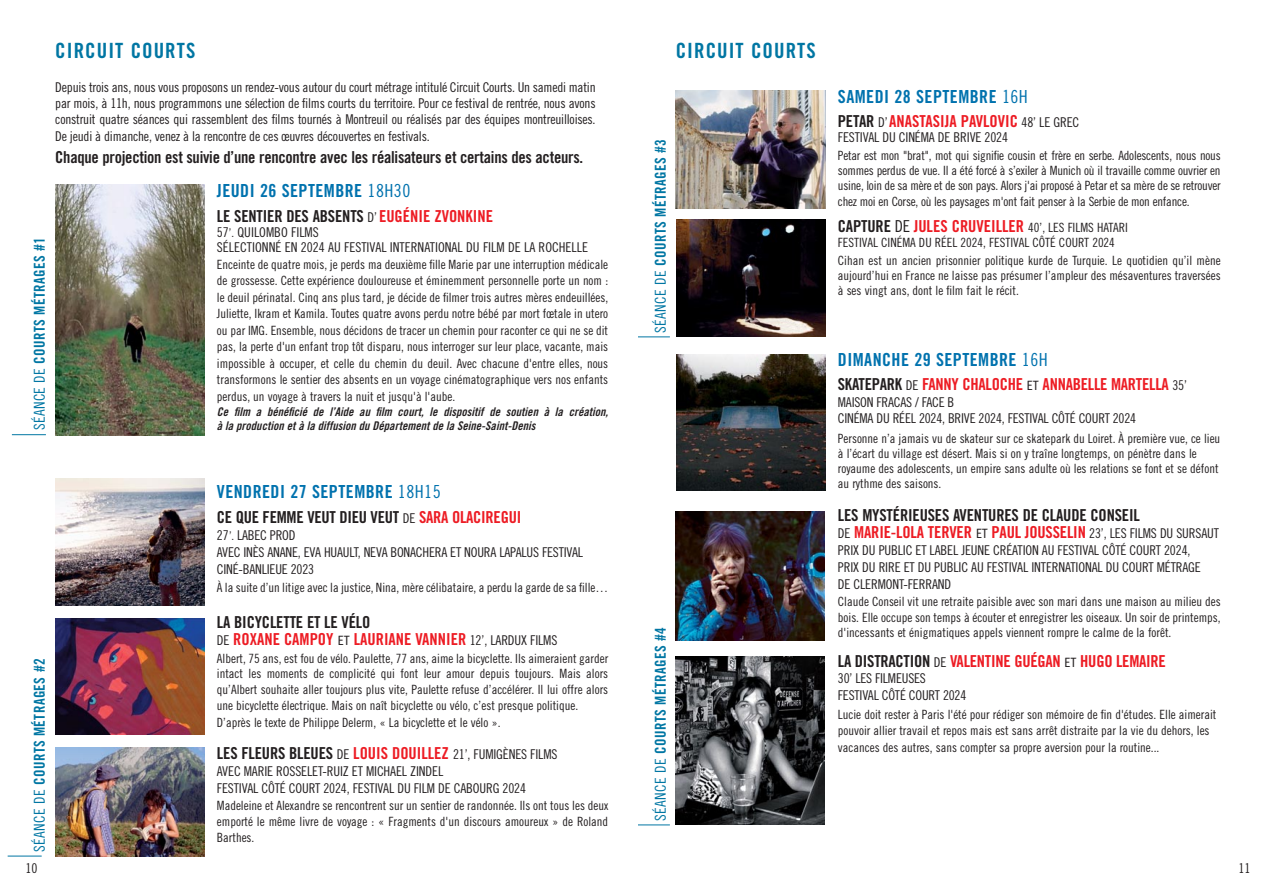
<style>
.page{position:relative;width:1276px;height:893px;background:#fff}
.page>*{position:absolute;margin:0;border:0;box-sizing:border-box;transform-origin:0 0}
.t1{font:21px "Trade Gothic Bold Cond Twenty";letter-spacing:.05em;color:#0076a3}
.t2{font:18px "Trade Gothic Bold Cond Twenty";letter-spacing:.025em;color:#0072ae}
.t3{font:16.5px/16.8px "Trade Gothic Bold Cond Twenty";letter-spacing:-.015em;color:#231f20}
.t4{font:16.5px/16.8px "Trade Gothic Bold Cond Twenty";letter-spacing:-.015em;color:#ed1c24}
.t5{font:15px "Trade Gothic Bold Cond Twenty";letter-spacing:.025em;color:#0076a3}
.t6{font:13.5px/16.8px "Trade Gothic Cond Eighteen";letter-spacing:-.01em;color:#231f20}
.t7{font:12.75px/16.5px "Trade Gothic Cond Eighteen";color:#231f20;text-align:justify}
.t8{font:italic 12px/14.4px "Trade Gothic Bold Cond Twenty";color:#231f20}
.s1{font-family:"Trade Gothic Cond Eighteen"}
.s2{font-family:"Trade Gothic Cond Eighteen";font-size:13.5px}
.s3{color:#ed1c24}
.s4{font-size:12px}
.s5{color:#231f20}
.s6{font-family:"Trade Gothic Cond Eighteen";font-size:13.5px;color:#231f20}
.s7{font-family:"Officina Sans";font-size:13.5px;color:#231f20}
.s8{font-family:"Trade Gothic Bold Cond Twenty";font-size:16.5px}
.s9{font-family:"Trade Gothic Bold Cond Twenty";font-size:16.5px;color:#ed1c24}
.s10{font-size:16.5px}
.s11{font-family:"Officina Sans";font-size:13.5px}
</style>
<div class="page">
<img style="left:676px;top:220px;width:149px;height:117px">
<hr style="left:638px;top:337px;width:32px;height:1px;background:#0076a3">
<img style="left:676px;top:355px;width:149px;height:135px">
<img style="left:675px;top:511px;width:149px;height:129px">
<img style="left:675px;top:657px;width:149px;height:168px">
<hr style="left:638px;top:825px;width:32px;height:1px;background:#0076a3">
<img style="left:675px;top:90px;width:150px;height:118px">
<img style="left:55px;top:185px;width:149px;height:250px">
<hr style="left:12px;top:434px;width:34px;height:1px;background:#0076a3">
<img style="left:55px;top:618px;width:149px;height:116px">
<hr style="left:8px;top:856px;width:34px;height:1px;background:#0076a3">
<img style="left:55px;top:747px;width:149px;height:110px">
<img style="left:55px;top:478px;width:149px;height:127px">
<p class="t5" style="left:34px;top:430px;width:195px;rotate:-90deg"><span class="s1">SÉANCE DE</span> COURTS MÉTRAGES #1</p>
<h1 class="t1" style="left:55px;top:42px;width:142px">CIRCUIT COURTS</h1>
<p class="t6" style="left:55px;top:80px;width:542px;line-height:16.2px;text-align:justify">Depuis trois ans, nous vous proposons un rendez-vous autour du court métrage intitulé Circuit Courts. Un samedi matin par mois, à 11h, nous programmons une sélection de films courts du territoire. Pour ce festival de rentrée, nous avons construit quatre séances qui rassemblent des films tournés à Montreuil ou réalisés par des équipes montreuilloises.<br>De jeudi à dimanche, venez à la rencontre de ces œuvres découvertes en festivals.</p>
<p class="t3" style="left:55px;top:150px;width:529px">Chaque projection est suivie d’une rencontre avec les réalisateurs et certains des acteurs.</p>
<h2 class="t2" style="left:217px;top:184px;width:195px">JEUDI 26 SEPTEMBRE <span class="s1">18H30</span></h2>
<p class="t3" style="left:217px;top:209px;width:277px">LE SENTIER DES ABSENTS <span class="s2">D’</span><span class="s3">EUGÉNIE ZVONKINE</span></p>
<p class="t6" style="left:217px;top:226px;width:373px;line-height:15px">57<span class="s4">’.</span> QUILOMBO FILMS<br>SÉLECTIONNÉ EN 2024 AU FESTIVAL INTERNATIONAL DU FILM DE LA ROCHELLE</p>
<p class="t7" style="left:217px;top:257px;width:393px">Enceinte de quatre mois, je perds ma deuxième fille Marie par une interruption médicale de grossesse. Cette expérience douloureuse et éminemment personnelle porte un nom : le deuil périnatal. Cinq ans plus tard, je décide de filmer trois autres mères endeuillées, Juliette, Ikram et Kamila. Toutes quatre avons perdu notre bébé par mort fœtale in utero ou par IMG. Ensemble, nous décidons de tracer un chemin pour raconter ce qui ne se dit pas, la perte d'un enfant trop tôt disparu, nous interroger sur leur place, vacante, mais impossible à occuper, et celle du chemin du deuil. Avec chacune d'entre elles, nous transformons le sentier des absents en un voyage cinématographique vers nos enfants perdus, un voyage à travers la nuit et jusqu'à l'aube.</p>
<p class="t8" style="left:217px;top:405px;width:395px">Ce film a bénéficié de l’Aide au film court, le dispositif de soutien à la création, à la production età la diffusion du Départementde la Seine-Saint-Denis</p>
<p class="t5" style="left:34px;top:852px;width:195px;rotate:-90deg"><span class="s1">SÉANCE DE</span> COURTS MÉTRAGES #2</p>
<p class="t6" style="left:26px;top:861px;width:13px">10</p>
<h2 class="t2" style="left:217px;top:485px;width:225px">VENDREDI 27 SEPTEMBRE <span class="s1">18H15</span></h2>
<p class="t3" style="left:217px;top:510px;width:306px">CE QUE FEMME VEUT DIEU VEUT <span class="s2">DE</span> <span class="s3">SARA OLACIREGUI</span></p>
<p class="t6" style="left:217px;top:528px;width:368px">27<span class="s4">’.</span> LABEC PROD<br>AVEC INÈS ANANE, EVA HUAULT, NEVA BONACHERA ET NOURA LAPALUS FESTIVAL<br>CINÉ-BANLIEUE 2023</p>
<p class="t7" style="left:217px;top:580px;width:393px">À la suite d’un litige avec la justice, Nina, mère célibataire, a perdu la garde de sa fille…</p>
<p class="t4" style="left:217px;top:615px;width:342px"><span class="s5">LA BICYCLETTE ET LE VÉLO<br></span><span class="s6">DE</span> ROXANE CAMPOY <span class="s7">ET</span> LAURIANE VANNIER <span class="s6">12’, LARDUX FILMS</span></p>
<p class="t7" style="left:217px;top:651px;width:393px;line-height:15.6px">Albert, 75 ans, est fou de vélo. Paulette, 77 ans, aime la bicyclette. Ils aimeraient garder intact les moments de complicité qui font leur amour depuis toujours. Mais alors qu’Albert souhaite aller toujours plus vite, Paulette refuse d’accélérer. Il lui offre alors une bicyclette électrique. Mais on naît bicyclette ou vélo, c’est presque politique.</p>
<p class="t7" style="left:217px;top:716px;width:285px">D’après le texte de Philippe Delerm, « La bicyclette et le vélo ».</p>
<p class="t6" style="left:217px;top:747px;width:342px"><span class="s8">LES FLEURS BLEUES</span> DE <span class="s9">LOUIS DOUILLEZ</span> 21’, FUMIGÈNES FILMS<br>AVEC MARIE ROSSELET-RUIZ ET MICHAEL ZINDEL<br>FESTIVAL CÔTÉ COURT 2024, FESTIVAL DU FILM DE CABOURG 2024</p>
<p class="t7" style="left:217px;top:799px;width:393px;line-height:15.6px">Madeleine et Alexandre se rencontrent sur un sentier de randonnée. Ils ont tous les deux emporté le même livre de voyage : « Fragments d'un discours amoureux » de Roland Barthes.</p>
<h1 class="t1" style="left:675px;top:42px;width:142px">CIRCUIT COURTS</h1>
<p class="t5" style="left:655px;top:333px;width:195px;rotate:-90deg"><span class="s1">SÉANCE DE</span> COURTS MÉTRAGES #3</p>
<p class="t5" style="left:655px;top:821px;width:195px;rotate:-90deg"><span class="s1">SÉANCE DE</span> COURTS MÉTRAGES #4</p>
<h2 class="t2" style="left:838px;top:90px;width:191px">SAMEDI 28 SEPTEMBRE <span class="s1">16H</span></h2>
<p class="t4" style="left:838px;top:114px;width:243px"><span class="s5">PETAR</span> <span class="s6">D’</span>ANASTASIJA PAVLOVIC <span class="s6">48’ LE GREC</span></p>
<p class="t6" style="left:838px;top:130px;width:172px">FESTIVAL DU CINÉMA DE BRIVE 2024</p>
<p class="t7" style="left:838px;top:149px;width:384px;line-height:15.3px">Petar est mon "brat", mot qui signifie cousin et frère en serbe. Adolescents, nous nous sommes perdus de vue. Il a été forcé à s’exiler à Munich où il travaille comme ouvrier en usine, loin de sa mère et de son pays. Alors j'ai proposé à Petar et sa mère de se retrouver chez moi en Corse, où les paysages m'ont fait penser à la Serbie de mon enfance.</p>
<p class="t7" style="left:838px;top:221px;width:291px;line-height:15px"><span class="s8">CAPTURE</span> <span class="s10">DE</span> <span class="s9">JULES CRUVEILLER</span> 40’, LES FILMS HATARI<br>FESTIVAL CINÉMA DU RÉEL 2024, FESTIVAL CÔTÉ COURT 2024</p>
<p class="t7" style="left:838px;top:253px;width:384px;line-height:15.3px">Cihan est un ancien prisonnier politique kurde de Turquie. Le quotidien qu’il mène aujourd’hui en France ne laisse pas présumer l’ampleur des mésaventures traversées à ses vingt ans, dont le film fait le récit.</p>
<h2 class="t2" style="left:838px;top:353px;width:211px">DIMANCHE 29 SEPTEMBRE <span class="s1">16H</span></h2>
<p class="t4" style="left:838px;top:377px;width:351px"><span class="s5">SKATEPARK</span> <span class="s6">DE</span> FANNY CHALOCHE <span class="s7">ET</span> ANNABELLE MARTELLA <span class="s6">35’</span></p>
<p class="t6" style="left:838px;top:395px;width:300px">MAISON FRACAS / FACE B<br>CINÉMA DU RÉEL 2024, BRIVE 2024, FESTIVAL CÔTÉ COURT 2024</p>
<p class="t7" style="left:838px;top:432px;width:384px;line-height:15px;text-align:left">Personne n’a jamais vu de skateur sur ce skatepark du Loiret. À première vue, ce lieu à l’écart du village est désert. Mais si on y traîne longtemps, on pénètre dans le royaume des adolescents, un empire sans adulte où les relations se font et se défont au rythme des saisons.</p>
<p class="t3" style="left:838px;top:508px;width:383px">LES MYSTÉRIEUSES AVENTURES DE CLAUDE CONSEIL<br><span class="s2">DE</span> <span class="s3">MARIE-LOLA TERVER</span> <span class="s11">ET</span> <span class="s3">PAUL JOUSSELIN</span> <span class="s2">23’, LES FILMS DU SURSAUT</span></p>
<p class="t6" style="left:838px;top:543px;width:364px">PRIX DU PUBLIC ET LABEL JEUNE CRÉATION AU FESTIVAL CÔTÉ COURT 2024,<br>PRIX DU RIRE ET DU PUBLIC AU FESTIVAL INTERNATIONAL DU COURT MÉTRAGE<br>DE CLERMONT-FERRAND</p>
<p class="t7" style="left:838px;top:595px;width:384px;line-height:15.3px">Claude Conseil vit une retraite paisible avec son mari dans une maison au milieu des bois. Elle occupe son temps à écouter et enregistrer les oiseaux. Un soir de printemps, d'incessants et énigmatiques appels viennent rompre le calme de la forêt.</p>
<p class="t4" style="left:838px;top:654px;width:329px"><span class="s5">LA DISTRACTION</span> <span class="s6">DE</span> VALENTINE GUÉGAN <span class="s7">ET</span> HUGO LEMAIRE</p>
<p class="t6" style="left:838px;top:671px;width:130px">30’ LES FILMEUSES<br>FESTIVAL CÔTÉ COURT 2024</p>
<p class="t7" style="left:838px;top:707px;width:380px;text-align:left">Lucie doit rester à Paris l'été pour rédiger son mémoire de fin d'études. Elle aimerait pouvoir allier travail et repos mais est sans arrêt distraite par la vie du dehors, les vacances des autres, sans compter sa propre aversion pour la routine...</p>
<p class="t6" style="left:1238px;top:861px;width:13px">11</p>
</div>
